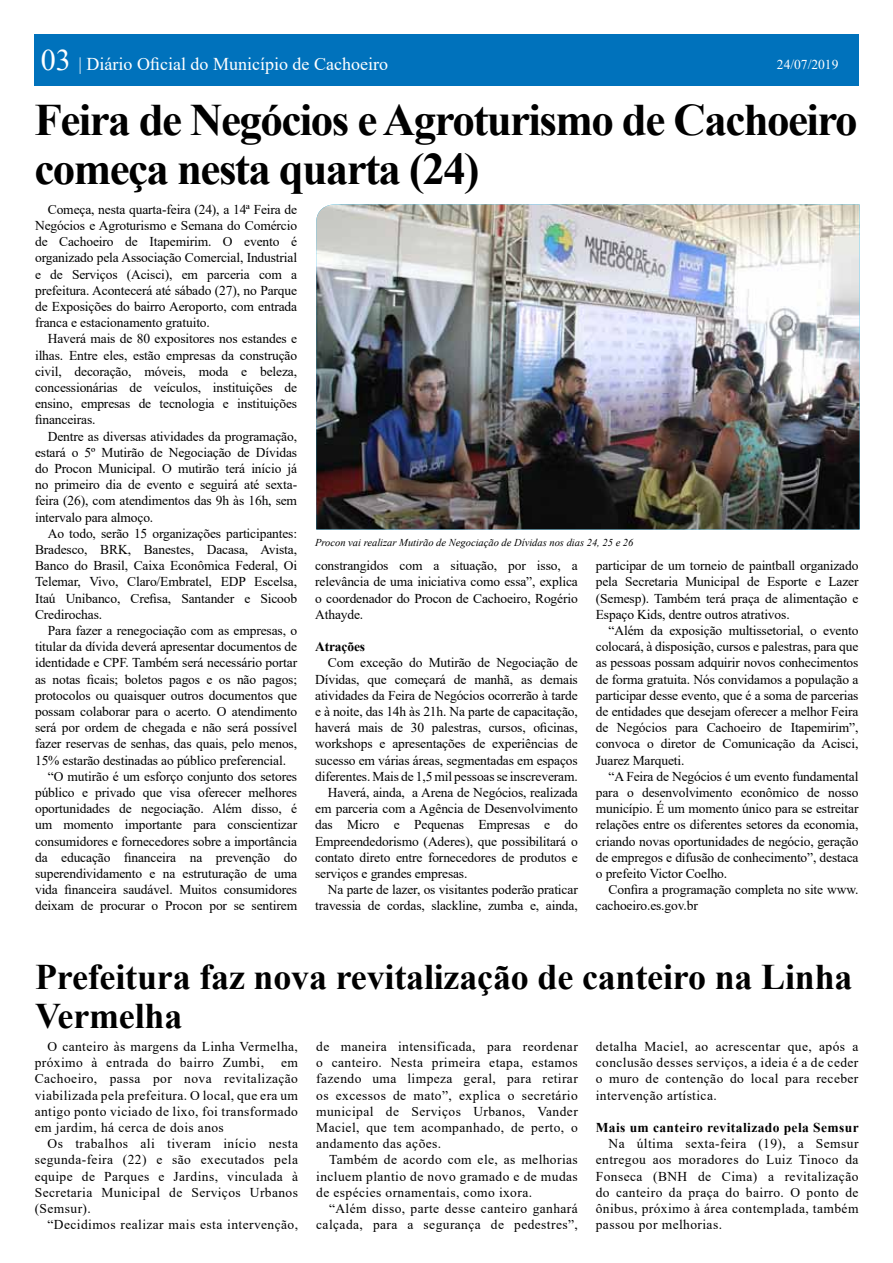
<style>
.page{position:relative;width:893px;height:1263px;background:#fff}
.page>*{position:absolute;margin:0;border:0;box-sizing:border-box;transform-origin:0 0}
.t1{font:700 45px/49.5px "Times New Roman";letter-spacing:-.035em;color:#000}
.t2{font:700 36px/39px "Times New Roman";letter-spacing:-.005em;color:#000}
.t3{font:18px "Times New Roman";color:#fff}
.t4{font:13.5px/16.2px "Times New Roman";letter-spacing:-.01em;color:#000;text-align:justify}
.t5{font:13.5px/16.2px "Times New Roman";letter-spacing:.03em;color:#000}
.t6{font:700 13.5px "Times New Roman";letter-spacing:.03em;color:#000}
.t7{font:13.5px "Times New Roman";color:#fff}
.t8{font:700 13.5px "Times New Roman";letter-spacing:-.01em;color:#000}
.t9{font:italic 10.5px "Times New Roman";color:#000}
.s1{font-size:30px}
</style>
<div class="page">
<div style="left:34px;top:34px;width:824px;height:52px;background:#0072bc"></div>
<img style="left:316px;top:204px;width:543px;height:325px">
<h3 class="t3" style="left:41px;top:51px;width:349px"><span class="s1">03</span> | Diário Oficial do Município de Cachoeiro</h3>
<p class="t7" style="left:777px;top:54px;width:63px">24/07/2019</p>
<h1 class="t1" style="left:34px;top:94px;width:825px">Feira de Negócios e Agroturismo de Cachoeiro começa nesta quarta (24)</h1>
<p class="t4" style="left:35px;top:201px;width:264px;text-indent:13px">Começa, nesta quarta-feira (24), a 14ª Feira de Negócios e Agroturismo e Semana do Comércio de Cachoeiro de Itapemirim. O evento é organizado pela Associação Comercial, Industrial e de Serviços (Acisci), em parceria com a prefeitura. Acontecerá até sábado (27), no Parque de Exposições do bairro Aeroporto, com entrada franca e estacionamento gratuito.</p>
<p class="t4" style="left:35px;top:330px;width:264px;text-indent:13px">Haverá mais de 80 expositores nos estandes e ilhas. Entre eles, estão empresas da construção civil, decoração, móveis, moda e beleza, concessionárias de veículos, instituições de ensino, empresas de tecnologia e instituições financeiras.</p>
<p class="t4" style="left:35px;top:428px;width:264px;text-indent:13px">Dentre as diversas atividades da programação, estará o 5º Mutirão de Negociação de Dívidas do Procon Municipal. O mutirão terá início já no primeiro dia de evento e seguirá até sexta&shy;feira (26), com atendimentos das 9h às 16h, sem intervalo para almoço.</p>
<p class="t4" style="left:35px;top:525px;width:264px;text-indent:13px">Ao todo, serão 15 organizações participantes:<br>Bradesco, BRK, Banestes, Dacasa, Avista, Banco do Brasil, Caixa Econômica Federal, Oi Telemar, Vivo, Claro/Embratel, EDP Escelsa, Itaú Unibanco, Crefisa, Santander e Sicoob Credirochas.</p>
<p class="t4" style="left:48px;top:622px;width:251px">Para fazer a renegociação com as empresas, o</p>
<p class="t4" style="left:35px;top:638px;width:264px">titular da dívida deverá apresentar documentos de</p>
<p class="t4" style="left:35px;top:654px;width:264px">identidade e CPF. Também será necessário portar</p>
<p class="t4" style="left:35px;top:671px;width:264px">as notas ficais; boletos pagos e os não pagos;</p>
<p class="t4" style="left:35px;top:687px;width:264px">protocolos ou quaisquer outros documentos que</p>
<p class="t4" style="left:35px;top:703px;width:264px">possam colaborar para o acerto. O atendimento</p>
<p class="t4" style="left:35px;top:719px;width:264px">será por ordem de chegada e não será possível</p>
<p class="t4" style="left:35px;top:735px;width:264px">fazer reservas de senhas, das quais, pelo menos,</p>
<p class="t4" style="left:35px;top:752px;width:252px">15% estarão destinadas ao público preferencial.</p>
<p class="t4" style="left:48px;top:768px;width:251px">“O mutirão é um esforço conjunto dos setores</p>
<p class="t4" style="left:35px;top:784px;width:264px">público e privado que visa oferecer melhores</p>
<p class="t4" style="left:35px;top:800px;width:264px">oportunidades de negociação. Além disso, é</p>
<p class="t4" style="left:35px;top:816px;width:264px">um momento importante para conscientizar</p>
<p class="t4" style="left:35px;top:833px;width:264px">consumidores e fornecedores sobre a importância</p>
<p class="t4" style="left:35px;top:849px;width:264px">da educação financeira na prevenção do</p>
<p class="t4" style="left:35px;top:865px;width:264px">superendividamento e na estruturação de uma</p>
<p class="t4" style="left:35px;top:881px;width:264px">vida financeira saudável. Muitos consumidores</p>
<p class="t4" style="left:35px;top:897px;width:264px">deixam de procurar o Procon por se sentirem</p>
<p class="t9" style="left:315px;top:535px;width:320px">Procon vai realizar Mutirão de Negociação de Dívidas nos dias 24, 25 e 26</p>
<p class="t4" style="left:315px;top:557px;width:264px">constrangidos com a situação, por isso, a relevância de uma iniciativa como essa”, explica o coordenador do Procon de Cachoeiro, Rogério Athayde.</p>
<p class="t8" style="left:315px;top:637px;width:52px">Atrações</p>
<p class="t4" style="left:328px;top:654px;width:251px">Com exceção do Mutirão de Negociação de</p>
<p class="t4" style="left:315px;top:671px;width:264px">Dívidas, que começará de manhã, as demais</p>
<p class="t4" style="left:315px;top:687px;width:264px">atividades da Feira de Negócios ocorrerão à tarde</p>
<p class="t4" style="left:315px;top:703px;width:264px">e à noite, das 14h às 21h. Na parte de capacitação,</p>
<p class="t4" style="left:315px;top:719px;width:264px">haverá mais de 30 palestras, cursos, oficinas,</p>
<p class="t4" style="left:315px;top:735px;width:264px">workshops e apresentações de experiências de</p>
<p class="t4" style="left:315px;top:752px;width:264px">sucesso em várias áreas, segmentadas em espaços</p>
<p class="t4" style="left:315px;top:768px;width:264px">diferentes. Mais de 1,5 mil pessoas se inscreveram.</p>
<p class="t4" style="left:328px;top:784px;width:251px">Haverá, ainda, a Arena de Negócios, realizada</p>
<p class="t4" style="left:315px;top:800px;width:264px">em parceria com a Agência de Desenvolvimento</p>
<p class="t4" style="left:315px;top:816px;width:264px">das Micro e Pequenas Empresas e do</p>
<p class="t4" style="left:315px;top:833px;width:264px">Empreendedorismo (Aderes), que possibilitará o</p>
<p class="t4" style="left:315px;top:849px;width:264px">contato direto entre fornecedores de produtos e</p>
<p class="t4" style="left:315px;top:865px;width:154px">serviços e grandes empresas.</p>
<p class="t4" style="left:328px;top:881px;width:251px">Na parte de lazer, os visitantes poderão praticar</p>
<p class="t4" style="left:315px;top:897px;width:264px">travessia de cordas, slackline, zumba e, ainda,</p>
<p class="t4" style="left:596px;top:557px;width:264px">participar de um torneio de paintball organizado pela Secretaria Municipal de Esporte e Lazer (Semesp). Também terá praça de alimentação e Espaço Kids, dentre outros atrativos.</p>
<p class="t4" style="left:596px;top:622px;width:264px;text-indent:13px">“Além da exposição multissetorial, o evento colocará, à disposição, cursos e palestras, para que as pessoas possam adquirir novos conhecimentos de forma gratuita. Nós convidamos a população a participar desse evento, que é a soma de parcerias de entidades que desejam oferecer a melhor Feira de Negócios para Cachoeiro de Itapemirim”, convoca o diretor de Comunicação da Acisci, Juarez Marqueti.</p>
<p class="t4" style="left:596px;top:768px;width:264px;text-indent:13px">“A Feira de Negócios é um evento fundamental para o desenvolvimento econômico de nosso município. É um momento único para se estreitar relações entre os diferentes setores da economia, criando novas oportunidades de negócio, geração de empregos e difusão de conhecimento”, destaca o prefeito Victor Coelho.</p>
<p class="t4" style="left:596px;top:881px;width:264px;text-indent:13px">Confira a programação completa no site www. cachoeiro.es.gov.br</p>
<h2 class="t2" style="left:35px;top:956px;width:819px">Prefeitura faz nova revitalização de canteiro na Linha<br>Vermelha</h2>
<p class="t5" style="left:35px;top:1038px;width:265px;text-indent:13px">O canteiro às margens da Linha Vermelha, próximo à entrada do bairro Zumbi,</p>
<p class="t4" style="left:596px;top:1038px;width:264px">detalha Maciel, ao acrescentar que, após a conclusão desses serviços, a ideia é a de ceder o muro de contenção do local para receber intervenção artística.</p>
<p class="t6" style="left:596px;top:1118px;width:264px">Mais um canteiro revitalizado pela Semsur</p>
<p class="t4" style="left:596px;top:1135px;width:264px;text-indent:13px">Na última sexta-feira (19), a Semsur entregou aos moradores do Luiz Tinoco da Fonseca (BNH de Cima) a revitalização do canteiro da praça do bairro. O ponto de ônibus, próximo à área contemplada, também passou por melhorias.</p>
<p class="t4" style="left:316px;top:1038px;width:263px">de maneira intensificada, para reordenar o canteiro. Nesta primeira etapa, estamos fazendo uma limpeza geral, para retirar os excessos de mato”, explica o secretário municipal de Serviços Urbanos, Vander Maciel, que tem acompanhado, de perto, o andamento das ações.</p>
<p class="t4" style="left:316px;top:1151px;width:263px;text-indent:13px">Também de acordo com ele, as melhorias incluem plantio de novo gramado e de mudas de espécies ornamentais, como ixora.</p>
<p class="t5" style="left:316px;top:1200px;width:263px;text-align:right">“Além disso, parte desse canteiro ganhará calçada, para a segurança de pedestres”,</p>
<p class="t4" style="left:35px;top:1054px;width:265px;text-indent:246px">em Cachoeiro, passa por nova revitalização viabilizada pela prefeitura. O local, que era um antigo ponto viciado de lixo, foi transformado em jardim, há cerca de dois anos</p>
<p class="t4" style="left:35px;top:1135px;width:265px;text-indent:13px">Os trabalhos ali tiveram início nesta segunda-feira (22) e são executados pela equipe de Parques e Jardins, vinculada à Secretaria Municipal de Serviços Urbanos (Semsur).</p>
<p class="t5" style="left:48px;top:1216px;width:252px">“Decidimos realizar mais esta intervenção,</p>
</div>
